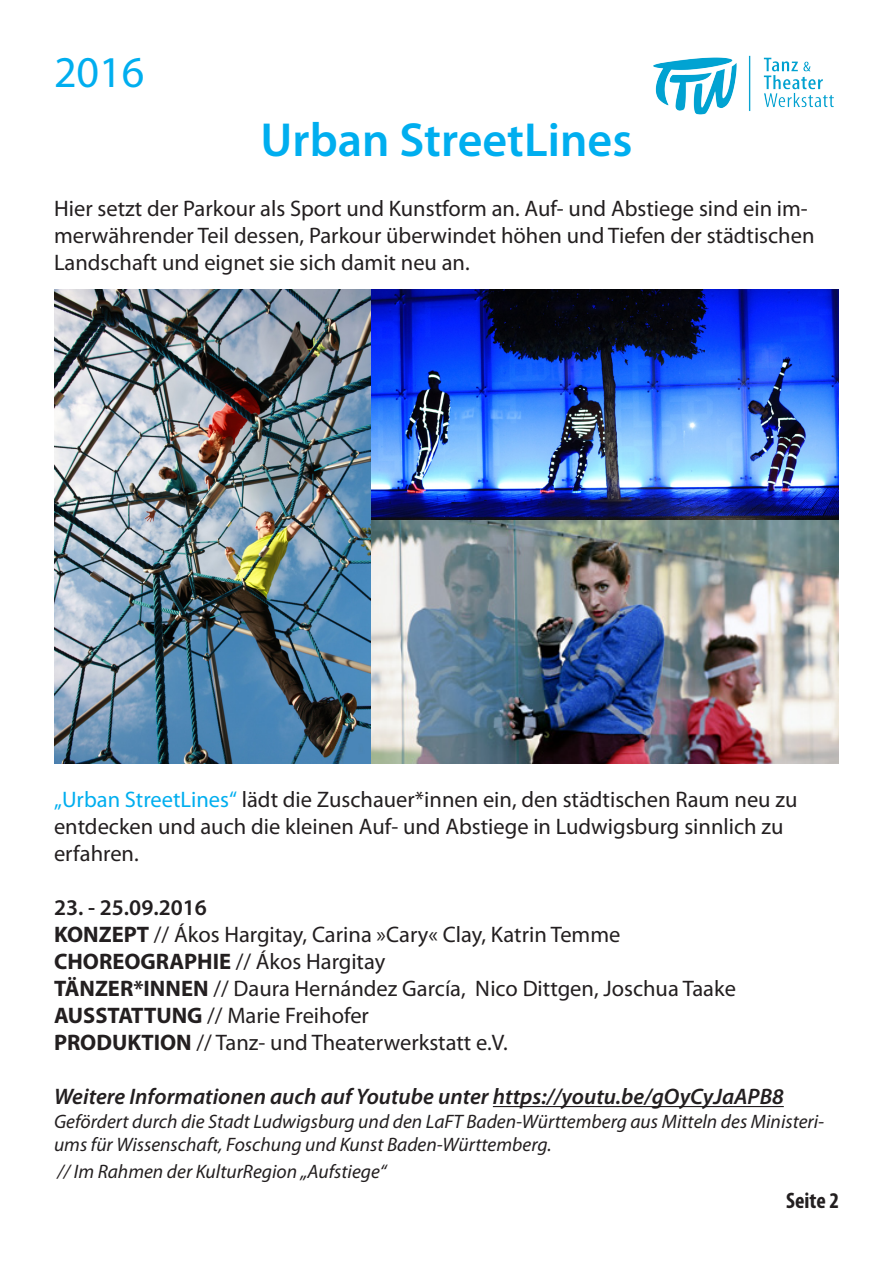
<style>
.page{position:relative;width:893px;height:1263px;background:#fff}
.page>*{position:absolute;margin:0;border:0;box-sizing:border-box;transform-origin:0 0}
.t1{font:600 48px "Myriad Pro";color:#00aeef}
.t2{font:44.1px "Myriad Pro";color:#00aeef}
.t3{font:22.5px/27px "Myriad Pro";color:#231f20}
.t4{font:italic 600 22.5px "Myriad Pro";color:#231f20}
.t5{font:600 22.5px "Myriad Pro";color:#231f20}
.t6{font:700 condensed 22.5px "Myriad Pro";color:#231f20}
.t7{font:italic 19.5px/23.4px "Myriad Pro";color:#231f20}
.s1{color:#00aeef}
.s2{font-weight:700}
</style>
<div class="page">
<hr style="left:493px;top:1106px;width:291px;height:1px;background:#231f20">
<img style="left:370px;top:290px;width:469px;height:231px">
<img style="left:370px;top:521px;width:469px;height:243px">
<img style="left:54px;top:290px;width:316px;height:474px">
<img style="left:654px;top:55px;width:180px;height:60px">
<p class="t2" style="left:54px;top:45px;width:92px">2016</p>
<p class="t1" style="left:261px;top:110px;width:373px">Urban StreetLines</p>
<p class="t3" style="left:54px;top:195px;width:762px">Hier setzt der Parkour als Sport und Kunstform an. Auf- und Abstiege sind ein im&shy;merwährender Teil dessen, Parkour überwindet höhen und Tiefen der städtischen<br>Landschaft und eignet sie sich damit neu an.</p>
<p class="t3" style="left:54px;top:786px;width:745px"><span class="s1">„Urban StreetLines“</span> lädt die Zuschauer*innen ein, den städtischen Raum neu zu entdecken und auch die kleinen Auf- und Abstiege in Ludwigsburg sinnlich zu</p>
<p class="t3" style="left:54px;top:840px;width:86px">erfahren.</p>
<p class="t5" style="left:54px;top:893px;width:154px">23. - 25.09.2016</p>
<p class="t3" style="left:54px;top:921px;width:568px"><span class="s2">KONZEPT</span> // Ákos Hargitay, Carina »Cary« Clay, Katrin Temme</p>
<p class="t3" style="left:54px;top:948px;width:333px"><span class="s2">CHOREOGRAPHIE</span> // Ákos Hargitay</p>
<p class="t3" style="left:54px;top:975px;width:683px"><span class="s2">TÄNZER*INNEN</span> // Daura Hernández García, Nico Dittgen, Joschua Taake</p>
<p class="t3" style="left:54px;top:1002px;width:316px"><span class="s2">AUSSTATTUNG</span> // Marie Freihofer</p>
<p class="t3" style="left:54px;top:1029px;width:455px"><span class="s2">PRODUKTION</span> // Tanz- und Theaterwerkstatt e.V.</p>
<p class="t4" style="left:54px;top:1082px;width:731px">Weitere Informationen auch auf Youtube unter https://youtu.be/gOyCyJaAPB8</p>
<p class="t7" style="left:54px;top:1109px;width:772px">Gefördert durch die Stadt Ludwigsburg und den LaFT Baden-Württemberg aus Mitteln des Ministeri&shy;ums für Wissenschaft, Foschung und Kunst Baden-Württemberg.</p>
<p class="t7" style="left:58px;top:1159px;width:331px">// Im Rahmen der KulturRegion „Aufstiege“</p>
<p class="t6" style="left:786px;top:1187px;width:54px">Seite 2</p>
</div>
